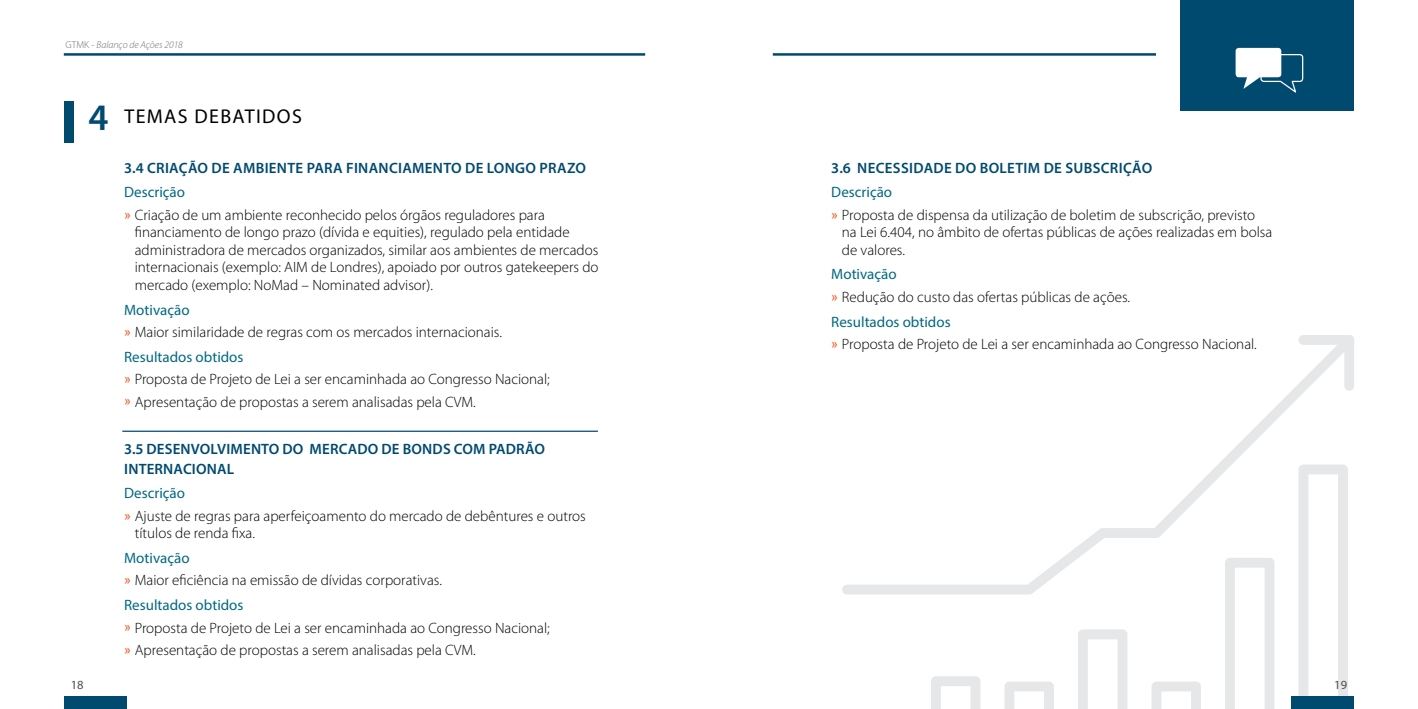
<style>
.page{position:relative;width:1418px;height:709px;background:#fff}
.page>*{position:absolute;margin:0;border:0;box-sizing:border-box;transform-origin:0 0}
.t1{font:20px "Myriad Pro";letter-spacing:.07em;color:#000}
.t2{font:300 15px/22.5px "Myriad Pro";color:#000}
.t3{font:600 15px/20px "Myriad Pro";letter-spacing:.02em;color:#004a70}
.t4{font:12.5px "Myriad Pro";color:#4d4d4f}
.t5{font:italic 300 10px "Myriad Pro";color:#6d6e71}
.s1{font-style:normal}
.s2{font-weight:600;font-size:37.5px;color:#004a70}
.s3{font-weight:400;color:#026982}
.s4{font-family:"Arial";font-weight:400;font-size:12.5px;color:#f15a26}
</style>
<div class="page">
<svg style="left:1298px;top:594px;width:49px;height:102px"></svg>
<svg style="left:1225px;top:594px;width:49px;height:115px"></svg>
<svg style="left:1151px;top:681px;width:49px;height:28px"></svg>
<svg style="left:1078px;top:629px;width:49px;height:80px"></svg>
<svg style="left:1004px;top:681px;width:49px;height:28px"></svg>
<svg style="left:931px;top:676px;width:49px;height:33px"></svg>
<svg style="left:842px;top:385px;width:506px;height:209px"></svg>
<svg style="left:1298px;top:335px;width:56px;height:56px"></svg>
<hr style="left:64px;top:53px;width:581px;height:3px;background:#004a70">
<div style="left:64px;top:696px;width:62px;height:13px;background:#004a70"></div>
<div style="left:1291px;top:696px;width:63px;height:13px;background:#004a70"></div>
<div style="left:64px;top:101px;width:9px;height:42px;background:#004a70"></div>
<hr style="left:122px;top:430px;width:476px;height:2px;background:#004a70">
<hr style="left:772px;top:53px;width:383px;height:3px;background:#004a70">
<div style="left:1180px;top:0;width:174px;height:111px;background:#004a70"></div>
<svg style="left:1235px;top:48px;width:68px;height:45px"></svg>
<p class="t5" style="left:66px;top:39px;width:119px"><span class="s1">GTMK -</span> Balanço de Ações 2018</p>
<h1 class="t1" style="left:89px;top:104px;width:215px"><span class="s2">4</span> TEMAS DEBATIDOS</h1>
<p class="t4" style="left:71px;top:676px;width:14px">18</p>
<p class="t3" style="left:124px;top:157px;width:463px">3.4 CRIAÇÃO DE AMBIENTE PARA FINANCIAMENTO DE LONGO PRAZO</p>
<p class="t2" style="left:124px;top:181px;width:422px"><span class="s3">Descrição<br></span><span class="s4">»</span> Criação de um ambiente reconhecido pelos órgãos reguladores para</p>
<p class="t2" style="left:135px;top:223px;width:465px;line-height:17.5px">financiamento de longo prazo (dívida e equities), regulado pela entidade administradora de mercados organizados, similar aos ambientes de mercados internacionais (exemplo: AIM de Londres), apoiado por outros gatekeepers do mercado (exemplo: NoMad – Nominated advisor).</p>
<p class="t2" style="left:124px;top:298px;width:379px"><span class="s3">Motivação<br></span><span class="s4">»</span> Maior similaridade de regras com os mercados internacionais.</p>
<p class="t2" style="left:124px;top:345px;width:427px"><span class="s3">Resultados obtidos<br></span><span class="s4">»</span> Proposta de Projeto de Lei a ser encaminhada ao Congresso Nacional; <span class="s4">»</span> Apresentação de propostas a serem analisadas pela CVM.</p>
<p class="t3" style="left:124px;top:438px;width:422px">3.5 DESENVOLVIMENTO DO MERCADO DE BONDS COM PADRÃO<br>INTERNACIONAL</p>
<p class="t2" style="left:124px;top:482px;width:463px"><span class="s3">Descrição<br></span><span class="s4">»</span> Ajuste de regras para aperfeiçoamento do mercado de debêntures e outros</p>
<p class="t2" style="left:135px;top:522px;width:122px">títulos de renda fixa.</p>
<p class="t2" style="left:124px;top:546px;width:319px"><span class="s3">Motivação<br></span><span class="s4">»</span> Maior eficiência na emissão de dívidas corporativas.</p>
<p class="t2" style="left:124px;top:593px;width:427px"><span class="s3">Resultados obtidos<br></span><span class="s4">»</span> Proposta de Projeto de Lei a ser encaminhada ao Congresso Nacional; <span class="s4">»</span> Apresentação de propostas a serem analisadas pela CVM.</p>
<p class="t3" style="left:831px;top:157px;width:322px">3.6 NECESSIDADE DO BOLETIM DE SUBSCRIÇÃO</p>
<p class="t2" style="left:831px;top:181px;width:425px"><span class="s3">Descrição<br></span><span class="s4">»</span> Proposta de dispensa da utilização de boletim de subscrição, previsto</p>
<p class="t2" style="left:842px;top:223px;width:432px;line-height:17.5px">na Lei 6.404, no âmbito de ofertas públicas de ações realizadas em bolsa de valores.</p>
<p class="t2" style="left:831px;top:263px;width:300px"><span class="s3">Motivação<br></span><span class="s4">»</span> Redução do custo das ofertas públicas de ações.</p>
<p class="t2" style="left:831px;top:310px;width:427px"><span class="s3">Resultados obtidos<br></span><span class="s4">»</span> Proposta de Projeto de Lei a ser encaminhada ao Congresso Nacional.</p>
<p class="t4" style="left:1334px;top:676px;width:14px">19</p>
</div>
